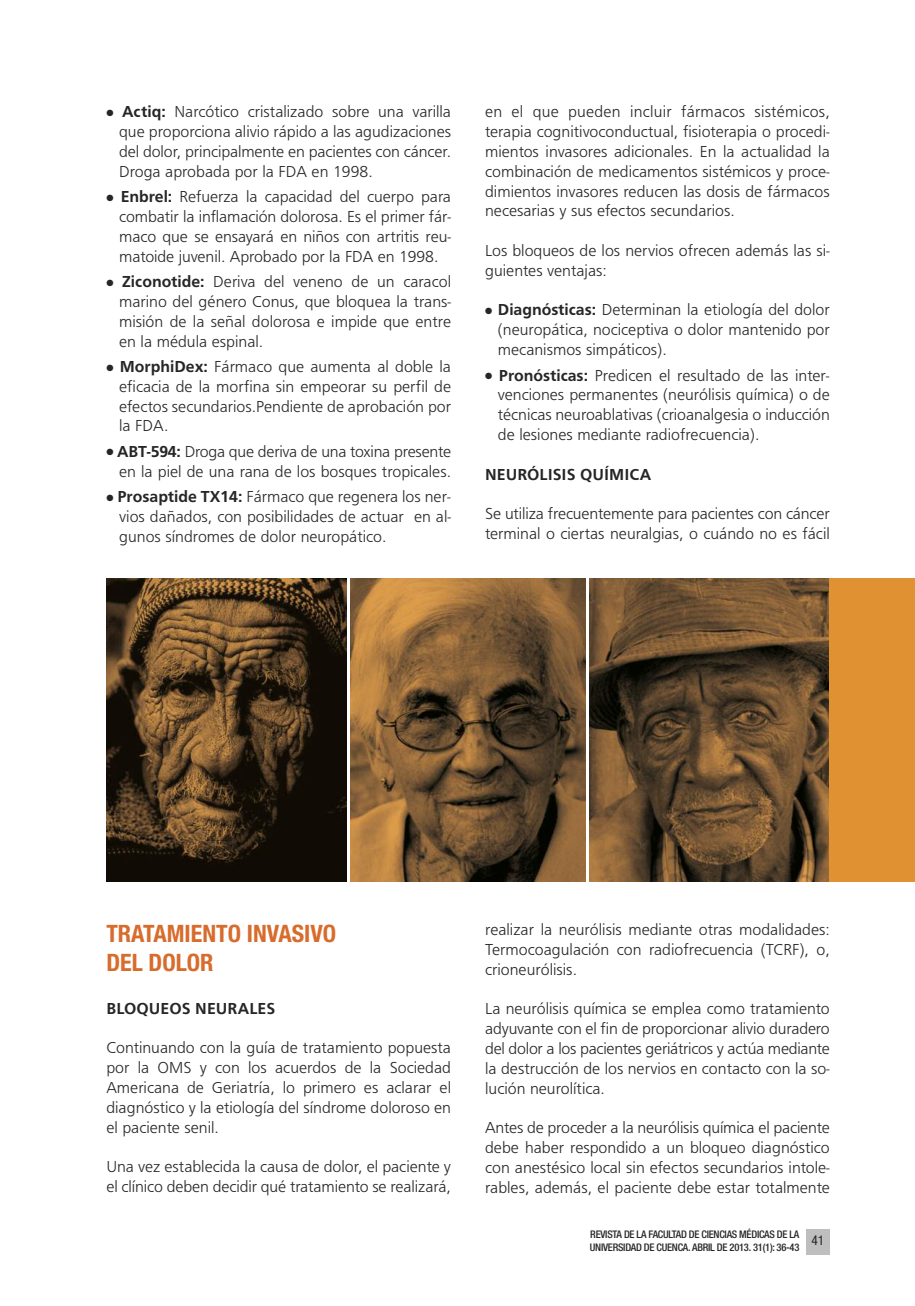
<style>
.page{position:relative;width:915px;height:1306px;background:#fff}
.page>*{position:absolute;margin:0;border:0;box-sizing:border-box;transform-origin:0 0}
.t1{font:700 condensed 24px/28.8px "Helvetica Neue LT Std";color:#d76c2c}
.t2{font:16.5px/19.8px "Frugal Sans Light DTC";color:#272627;text-align:justify}
.t3{font:16.5px "Frugal Sans Bold DTC";color:#272627}
.t4{font:500 condensed 10.5px/12.6px "Helvetica Neue LT Std";letter-spacing:-.025em;color:#272627}
.s1{font-family:"Frugal Sans Bold DTC"}
</style>
<div class="page">
<div style="left:805px;top:1228px;width:24px;height:26px;background:#bebebe"></div>
<img style="left:106px;top:578px;width:240px;height:303px">
<img style="left:350px;top:578px;width:235px;height:303px">
<img style="left:589px;top:578px;width:240px;height:303px">
<div style="left:829px;top:578px;width:85px;height:303px;background:#e09132"></div>
<p class="t2" style="left:119px;top:102px;width:333px;text-indent:-13px">● <span class="s1">Actiq:</span> Narcótico cristalizado sobre una varilla que proporciona alivio rápido a las agudizaciones del dolor, principalmente en pacientes con cáncer.<br>Droga aprobada por la FDA en 1998.</p>
<p class="t2" style="left:119px;top:187px;width:333px;text-indent:-13px">● <span class="s1">Enbrel:</span> Refuerza la capacidad del cuerpo para combatir la inflamación dolorosa. Es el primer fár&shy;maco que se ensayará en niños con artritis reu&shy;matoide juvenil. Aprobado por la FDA en 1998.</p>
<p class="t2" style="left:119px;top:271px;width:333px;text-indent:-13px">● <span class="s1">Ziconotide:</span> Deriva del veneno de un caracol marino del género Conus, que bloquea la trans&shy;misión de la señal dolorosa e impide que entre en la médula espinal.</p>
<p class="t2" style="left:119px;top:356px;width:333px;text-indent:-13px">● <span class="s1">MorphiDex:</span> Fármaco que aumenta al doble la eficacia de la morfina sin empeorar su perfil de efectos secundarios.Pendiente de aprobación por la FDA.</p>
<p class="t2" style="left:106px;top:441px;width:346px;text-align:right">● <span class="s1">ABT-594:</span> Droga que deriva de una toxina presente en la piel de una rana de los bosques tropicales.</p>
<p class="t2" style="left:119px;top:486px;width:333px;text-indent:-13px">● <span class="s1">Prosaptide TX14:</span> Fármaco que regenera los ner&shy;vios dañados, con posibilidades de actuar en al&shy;gunos síndromes de dolor neuropático.</p>
<p class="t2" style="left:485px;top:102px;width:346px">en el que pueden incluir fármacos sistémicos, terapia cognitivoconductual, fisioterapia o procedi&shy;mientos invasores adicionales. En la actualidad la combinación de medicamentos sistémicos y proce&shy;dimientos invasores reducen las dosis de fármacos necesarias y sus efectos secundarios.</p>
<p class="t2" style="left:485px;top:240px;width:346px">Los bloqueos de los nervios ofrecen además las si&shy;guientes ventajas:</p>
<p class="t2" style="left:497px;top:300px;width:333px;text-indent:-13px">● <span class="s1">Diagnósticas:</span> Determinan la etiología del dolor (neuropática, nociceptiva o dolor mantenido por mecanismos simpáticos).</p>
<p class="t2" style="left:497px;top:365px;width:333px;text-indent:-13px">● <span class="s1">Pronósticas:</span> Predicen el resultado de las inter&shy;venciones permanentes (neurólisis química) o de técnicas neuroablativas (crioanalgesia o inducción de lesiones mediante radiofrecuencia).</p>
<p class="t3" style="left:485px;top:464px;width:167px">NEURÓLISIS QUÍMICA</p>
<p class="t2" style="left:485px;top:503px;width:346px">Se utiliza frecuentemente para pacientes con cáncer terminal o ciertas neuralgias, o cuándo no es fácil</p>
<h1 class="t1" style="left:106px;top:921px;width:231px">TRATAMIENTO INVASIVO<br>DEL DOLOR</h1>
<p class="t3" style="left:106px;top:998px;width:170px">BLOQUEOS NEURALES</p>
<p class="t2" style="left:106px;top:1037px;width:346px">Continuando con la guía de tratamiento popuesta por la OMS y con los acuerdos de la Sociedad Americana de Geriatría, lo primero es aclarar el diagnóstico y la etiología del síndrome doloroso en el paciente senil.</p>
<p class="t2" style="left:106px;top:1156px;width:346px">Una vez establecida la causa de dolor, el paciente y el clínico deben decidir qué tratamiento se realizará,</p>
<p class="t2" style="left:485px;top:919px;width:346px">realizar la neurólisis mediante otras modalidades:<br>Termocoagulación con radiofrecuencia (TCRF), o, crioneurólisis.</p>
<p class="t2" style="left:485px;top:998px;width:346px">La neurólisis química se emplea como tratamiento adyuvante con el fin de proporcionar alivio duradero del dolor a los pacientes geriátricos y actúa mediante la destrucción de los nervios en contacto con la so&shy;lución neurolítica.</p>
<p class="t2" style="left:485px;top:1117px;width:346px">Antes de proceder a la neurólisis química el paciente debe haber respondido a un bloqueo diagnóstico con anestésico local sin efectos secundarios intole&shy;rables, además, el paciente debe estar totalmente</p>
<p class="t4" style="left:589px;top:1228px;width:236px">REVISTA DE LA FACULTAD DE CIENCIAS MÉDICAS DE LA<br>UNIVERSIDAD DE CUENCA. ABRIL DE 2013. 31(1): 36-43 <sup>41</sup></p>
</div>
